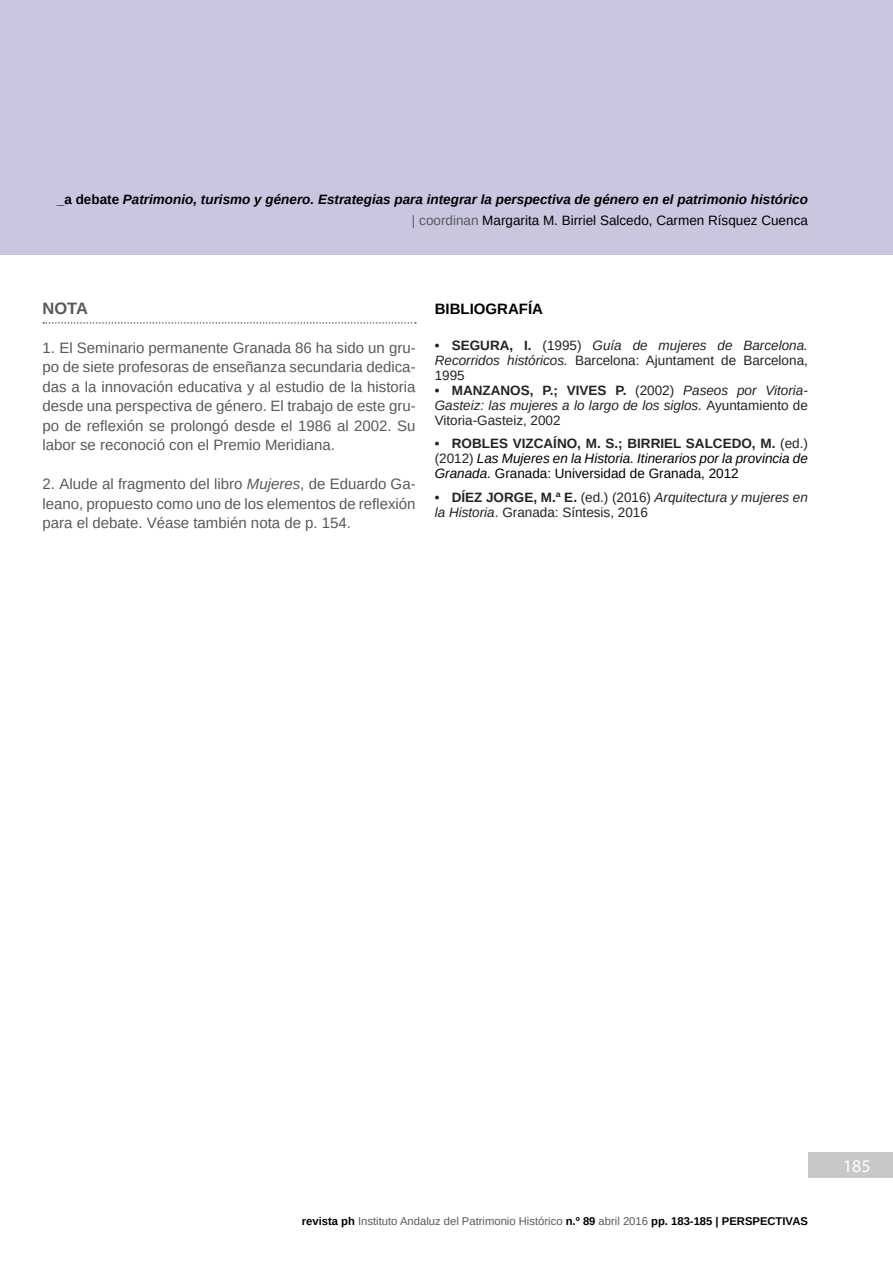
<style>
.page{position:relative;width:893px;height:1263px;background:#fff}
.page>*{position:absolute;margin:0;border:0;box-sizing:border-box;transform-origin:0 0}
.t1{font:18px "Myriad Pro";color:#fff}
.t2{font:700 16.5px "Arimo";color:#58595b}
.t3{font:15px/19.5px "Arimo";color:#58595b;text-align:justify}
.t4{font:700 15px "Arimo";color:#000}
.t5{font:italic 13.5px/15px "Arimo";color:#222;text-align:justify}
.t6{font:italic 700 13.5px/21px "Arimo";color:#000;text-align:right}
.t7{font:italic 13.5px/15px "Arimo";color:#000;text-align:justify}
.t8{font:13.5px/15px "Arimo";color:#222}
.t9{font:11.25px "Arimo";color:#58595b}
.s1{font-style:normal}
.s2{font-weight:400;font-style:normal;color:#58595b}
.s3{font-weight:400;font-style:normal}
.s4{font-style:italic}
.s5{font-weight:700;font-style:normal}
.s6{font-weight:700;font-style:normal;color:#222}
.s7{font-style:normal;color:#222}
.s8{font-weight:700}
.s9{font-weight:700;color:#000}
</style>
<div class="page">
<div style="left:0;top:0;width:893px;height:255px;background:#c8c7df"></div>
<div style="left:808px;top:1152px;width:85px;height:26px;background:#c7c8ca"></div>
<svg style="left:43px;top:322px;width:373px;height:2px"></svg>
<p class="t6" style="left:57px;top:189px;width:752px"><span class="s1">_a debate</span> Patrimonio, turismo y género. Estrategias para integrar la perspectiva de género en el patrimonio histórico <span class="s2">| coordinan</span> <span class="s3">Margarita M. Birriel Salcedo, Carmen Rísquez Cuenca</span></p>
<p class="t2" style="left:43px;top:297px;width:47px">NOTA</p>
<p class="t3" style="left:43px;top:338px;width:375px">1. El Seminario permanente Granada 86 ha sido un gru&shy;po de siete profesoras de enseñanza secundaria dedica&shy;das a la innovación educativa y al estudio de la historia desde una perspectiva de género. El trabajo de este gru&shy;po de reflexión se prolongó desde el 1986 al 2002. Su labor se reconoció con el Premio Meridiana.</p>
<p class="t3" style="left:43px;top:474px;width:375px">2. Alude al fragmento del libro <span class="s4">Mujeres</span>, de Eduardo Ga&shy;leano, propuesto como uno de los elementos de reflexión para el debate. Véase también nota de p. 154.</p>
<p class="t4" style="left:435px;top:298px;width:110px">BIBLIOGRAFÍA</p>
<p class="t5" style="left:435px;top:338px;width:375px"><span class="s5">• SEGURA, I.</span> <span class="s1">(1995)</span> Guía de mujeres de Barcelona.<br>Recorridos históricos. <span class="s1">Barcelona: Ajuntament de Barcelona, 1995</span></p>
<p class="t5" style="left:435px;top:383px;width:375px"><span class="s5">• MANZANOS, P.; VIVES P.</span> <span class="s1">(2002)</span> Paseos por Vitoria-Gasteiz: las mujeres a lo largo de los siglos. <span class="s1">Ayuntamiento de Vitoria-Gasteiz, 2002</span></p>
<p class="t7" style="left:435px;top:436px;width:375px"><span class="s6">• ROBLES VIZCAÍNO, M. S.; BIRRIEL SALCEDO, M.</span> <span class="s7">(ed.) (2012)</span> Las Mujeres en la Historia. Itinerarios por la provincia de Granada. <span class="s1">Granada: Universidad de Granada, 2012</span></p>
<p class="t8" style="left:435px;top:490px;width:375px"><span class="s8">• DÍEZ JORGE, M.ª E.</span> (ed.) (2016) <span class="s4">Arquitectura y mujeres en la Historia</span>. Granada: Síntesis, 2016</p>
<p class="t9" style="left:302px;top:1213px;width:508px"><span class="s9">revista ph</span> Instituto Andaluz del Patrimonio Histórico <span class="s9">n.º 89</span> abril 2016 <span class="s9">pp. 183-185 | PERSPECTIVAS</span></p>
<p class="t1" style="left:843px;top:1155px;width:29px">185</p>
</div>
